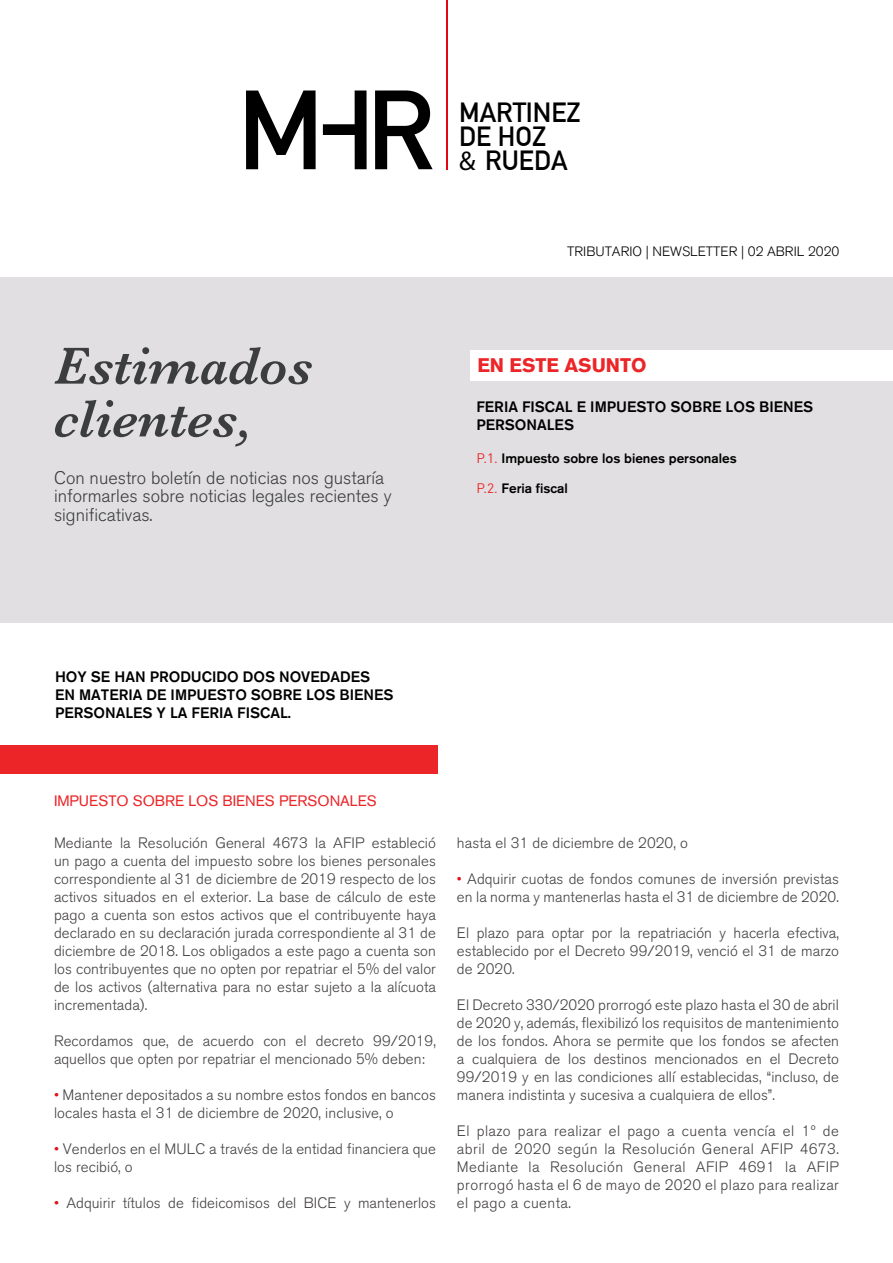
<style>
.page{position:relative;width:893px;height:1263px;background:#fff}
.page>*{position:absolute;margin:0;border:0;box-sizing:border-box;transform-origin:0 0}
.t1{font:italic 600 54px "Baskerville";color:#3b3d3f}
.t2{font:700 27.15px/23.9px "DIN Alternate";color:#000}
.t3{font:700 19.5px "Akzidenz Grotesk BE";color:#ec2528}
.t4{font:300 18px "Akzidenz Grotesk BE";color:#3b3d3f}
.t5{font:300 15px/18px "Akzidenz Grotesk BE";letter-spacing:.005em;color:#423f41;text-align:justify}
.t6{font:500 15px/18px "Akzidenz Grotesk BE";color:#000}
.t7{font:15px "Akzidenz Grotesk BE";color:#ec2528}
.t8{font:500 13.5px "Akzidenz Grotesk BE";color:#000}
.t9{font:300 13.5px "Akzidenz Grotesk BE";color:#000}
.s1{font-family:"Myriad Pro";font-weight:400}
.s2{font-family:"DIN";font-weight:400;color:#ec2528}
.s3{color:#e30f18}
</style>
<div class="page">
<hr style="left:446px;top:0;width:2px;height:169px;background:#e30613">
<svg style="left:323px;top:90px;width:44px;height:79px"></svg>
<svg style="left:375px;top:90px;width:58px;height:79px"></svg>
<svg style="left:246px;top:90px;width:70px;height:79px"></svg>
<div style="left:0;top:277px;width:893px;height:345px;background:#e1dfe1"></div>
<div style="left:471px;top:350px;width:422px;height:31px;background:#fff"></div>
<div style="left:0;top:745px;width:437px;height:29px;background:#ec2528"></div>
<p class="t1" style="left:54px;top:329px;width:260px">Estimados</p>
<p class="t1" style="left:54px;top:382px;width:200px">clientes,</p>
<p class="t4" style="left:54px;top:467px;width:332px">Con nuestro boletín de noticias nos gustaría</p>
<p class="t4" style="left:54px;top:486px;width:339px">informarles sobre noticias legales recientes y</p>
<p class="t4" style="left:54px;top:505px;width:100px">significativas.</p>
<h2 class="t2" style="left:459px;top:99px;width:123px">MARTINEZ<br>DE HOZ<br><span class="s1">&amp;</span> RUEDA</h2>
<p class="t9" style="left:567px;top:244px;width:274px">TRIBUTARIO | NEWSLETTER | 02 ABRIL 2020</p>
<p class="t3" style="left:477px;top:354px;width:171px">EN ESTE ASUNTO</p>
<p class="t6" style="left:476px;top:397px;width:338px">FERIA FISCAL E IMPUESTO SOBRE LOS BIENES<br>PERSONALES</p>
<p class="t8" style="left:476px;top:450px;width:262px"><span class="s2">P.1.</span> Impuesto sobre los bienes personales</p>
<p class="t8" style="left:476px;top:480px;width:93px"><span class="s2">P.2.</span> Feria fiscal</p>
<p class="t6" style="left:55px;top:668px;width:340px">HOY SE HAN PRODUCIDO DOS NOVEDADES<br>EN MATERIA DE IMPUESTO SOBRE LOS BIENES<br>PERSONALES Y LA FERIA FISCAL.</p>
<p class="t7" style="left:54px;top:792px;width:324px">IMPUESTO SOBRE LOS BIENES PERSONALES</p>
<p class="t5" style="left:54px;top:834px;width:383px">Mediante la Resolución General 4673 la AFIP estableció un pago a cuenta del impuesto sobre los bienes personales correspondiente al 31 de diciembre de 2019 respecto de los activos situados en el exterior. La base de cálculo de este pago a cuenta son estos activos que el contribuyente haya declarado en su declaración jurada correspondiente al 31 de diciembre de 2018. Los obligados a este pago a cuenta son los contribuyentes que no opten por repatriar el 5% del valor de los activos (alternativa para no estar sujeto a la alícuota incrementada).</p>
<p class="t5" style="left:54px;top:1032px;width:383px">Recordamos que, de acuerdo con el decreto 99/2019, aquellos que opten por repatriar el mencionado 5% deben:</p>
<p class="t5" style="left:54px;top:1086px;width:383px"><span class="s3">•</span> Mantener depositados a su nombre estos fondos en bancos locales hasta el 31 de diciembre de 2020, inclusive, o</p>
<p class="t5" style="left:54px;top:1140px;width:383px"><span class="s3">•</span> Venderlos en el MULC a través de la entidad financiera que los recibió, o</p>
<p class="t5" style="left:54px;top:1194px;width:383px"><span class="s3">•</span> Adquirir títulos de fideicomisos del BICE y mantenerlos</p>
<p class="t5" style="left:457px;top:834px;width:233px">hasta el 31 de diciembre de 2020, o</p>
<p class="t5" style="left:457px;top:870px;width:383px"><span class="s3">•</span> Adquirir cuotas de fondos comunes de inversión previstas en la norma y mantenerlas hasta el 31 de diciembre de 2020.</p>
<p class="t5" style="left:457px;top:924px;width:383px">El plazo para optar por la repatriación y hacerla efectiva, establecido por el Decreto 99/2019, venció el 31 de marzo de 2020.</p>
<p class="t5" style="left:457px;top:996px;width:384px">El Decreto 330/2020 prorrogó este plazo hasta el 30 de abril de 2020 y, además, flexibilizó los requisitos de mantenimiento de los fondos. Ahora se permite que los fondos se afecten a cualquiera de los destinos mencionados en el Decreto 99/2019 y en las condiciones allí establecidas, “incluso, de manera indistinta y sucesiva a cualquiera de ellos”.</p>
<p class="t5" style="left:457px;top:1122px;width:383px">El plazo para realizar el pago a cuenta vencía el 1º de abril de 2020 según la Resolución General AFIP 4673.<br>Mediante la Resolución General AFIP 4691 la AFIP prorrogó hasta el 6 de mayo de 2020 el plazo para realizar el pago a cuenta.</p>
</div>
